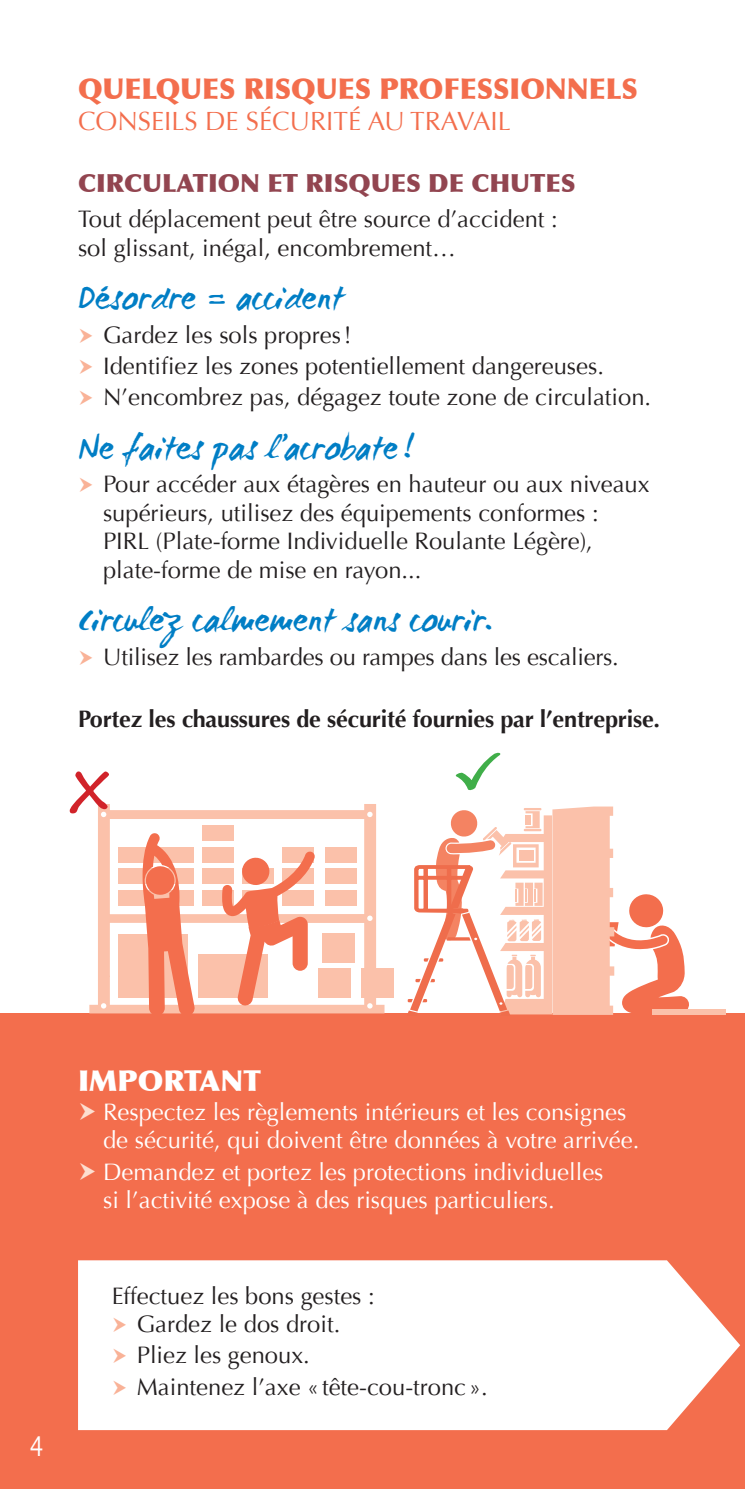
<style>
.page{position:relative;width:745px;height:1489px;background:#fff}
.page>*{position:absolute;margin:0;border:0;box-sizing:border-box;transform-origin:0 0}
.t1{font:35px "WC Mano Negra Bta";color:#007ec5}
.t2{font:300 condensed 30px "Abadi";color:#fff}
.t3{font:900 28.75px "Optima";color:#f36e4d;scale:.96 1}
.t4{font:900 28.75px "Optima";color:#fff}
.t5{font:26.25px "Optima";color:#f36e4d}
.t6{font:900 25px "Optima";color:#924550}
.t7{font:23.75px/28.5px "Optima";color:#231f20}
.t8{font:23.75px/28.5px "Optima";color:#fff}
.t9{font:700 23.75px "Optima";letter-spacing:-.01em;color:#231f20}
</style>
<div class="page">
<div style="left:0;top:1013px;width:744px;height:475px;background:#f36e4d"></div>
<svg style="left:89px;top:804px;width:295px;height:209px"></svg>
<div style="left:118px;top:890px;width:76px;height:15px;background:#fbc1aa"></div>
<div style="left:118px;top:868px;width:76px;height:16px;background:#fbc1aa"></div>
<div style="left:118px;top:847px;width:76px;height:15px;background:#fbc1aa"></div>
<div style="left:202px;top:890px;width:31px;height:15px;background:#fbc1aa"></div>
<div style="left:202px;top:868px;width:31px;height:16px;background:#fbc1aa"></div>
<div style="left:202px;top:847px;width:31px;height:15px;background:#fbc1aa"></div>
<div style="left:202px;top:825px;width:31px;height:15px;background:#fbc1aa"></div>
<div style="left:281px;top:847px;width:32px;height:15px;background:#fbc1aa"></div>
<div style="left:324px;top:890px;width:32px;height:15px;background:#fbc1aa"></div>
<div style="left:324px;top:868px;width:32px;height:16px;background:#fbc1aa"></div>
<div style="left:324px;top:847px;width:32px;height:15px;background:#fbc1aa"></div>
<div style="left:118px;top:934px;width:70px;height:63px;background:#fbc1aa"></div>
<div style="left:198px;top:954px;width:69px;height:43px;background:#fbc1aa"></div>
<div style="left:318px;top:968px;width:33px;height:29px;background:#fbc1aa"></div>
<div style="left:360px;top:968px;width:33px;height:29px;background:#fbc1aa"></div>
<div style="left:322px;top:933px;width:32px;height:29px;background:#fbc1aa"></div>
<svg style="left:142px;top:832px;width:53px;height:182px"></svg>
<div style="left:145px;top:865px;width:30px;height:30px;background:#f36e4d;border-radius:50%"></div>
<svg style="left:222px;top:851px;width:93px;height:155px"></svg>
<svg style="left:70px;top:771px;width:39px;height:42px"></svg>
<svg style="left:455px;top:752px;width:45px;height:39px"></svg>
<div style="left:78px;top:1260px;width:661px;height:169px;background:#fff"></div>
<div style="left:652px;top:1009px;width:73px;height:5px;background:#fbc1aa"></div>
<svg style="left:407px;top:806px;width:281px;height:209px"></svg>
<svg style="left:113px;top:1317px;width:13px;height:14px"></svg>
<svg style="left:113px;top:1348px;width:13px;height:15px"></svg>
<svg style="left:113px;top:1379px;width:13px;height:15px"></svg>
<p class="t3" style="left:78px;top:71px;width:584px">QUELQUES RISQUES PROFESSIONNELS</p>
<p class="t5" style="left:78px;top:106px;width:434px">CONSEILS DE SÉCURITÉ AU TRAVAIL</p>
<p class="t6" style="left:78px;top:167px;width:499px">CIRCULATION ET RISQUES DE CHUTES</p>
<p class="t7" style="left:78px;top:205px;width:481px">Tout déplacement peut être source d’accident : sol glissant, inégal, encombrement…</p>
<h1 class="t1" style="left:78px;top:274px;width:267px">Désordre = accident</h1>
<p class="t7" style="left:103px;top:319px;width:549px;line-height:31.2px">Gardez les sols propres!<br>Identifiez les zones potentiellement dangereuses.<br>N’encombrez pas, dégagez toute zone de circulation.</p>
<h1 class="t1" style="left:78px;top:424px;width:338px">Ne faites pas l’acrobate !</h1>
<p class="t7" style="left:103px;top:470px;width:547px">Pour accéder aux étagères en hauteur ou aux niveaux supérieurs, utilisez des équipements conformes :<br>PIRL (Plate-forme Individuelle Roulante Légère), plate-forme de mise en rayon...</p>
<h1 class="t1" style="left:78px;top:596px;width:416px">Circulez calmement sans courir.</h1>
<p class="t7" style="left:103px;top:642px;width:517px">Utilisez les rambardes ou rampes dans les escaliers.</p>
<p class="t9" style="left:78px;top:705px;width:583px">Portez les chaussures de sécurité fournies par l’entreprise.</p>
<p class="t2" style="left:30px;top:1428px;width:15px">4</p>
<p class="t4" style="left:78px;top:1063px;width:184px">IMPORTANT</p>
<p class="t8" style="left:103px;top:1097px;width:537px">Respectez les règlements intérieurs et les consignes de sécurité, qui doivent être données à votre arrivée.</p>
<p class="t8" style="left:103px;top:1157px;width:501px">Demandez et portez les protections individuelles si l’activité expose à des risques particuliers.</p>
<p class="t7" style="left:112px;top:1281px;width:264px;text-align:center">Effectuez les bons gestes :<br>Gardez le dos droit.</p>
<p class="t7" style="left:137px;top:1339px;width:352px;line-height:31.2px">Pliez les genoux.<br>Maintenez l’axe «tête-cou-tronc».</p>
</div>
